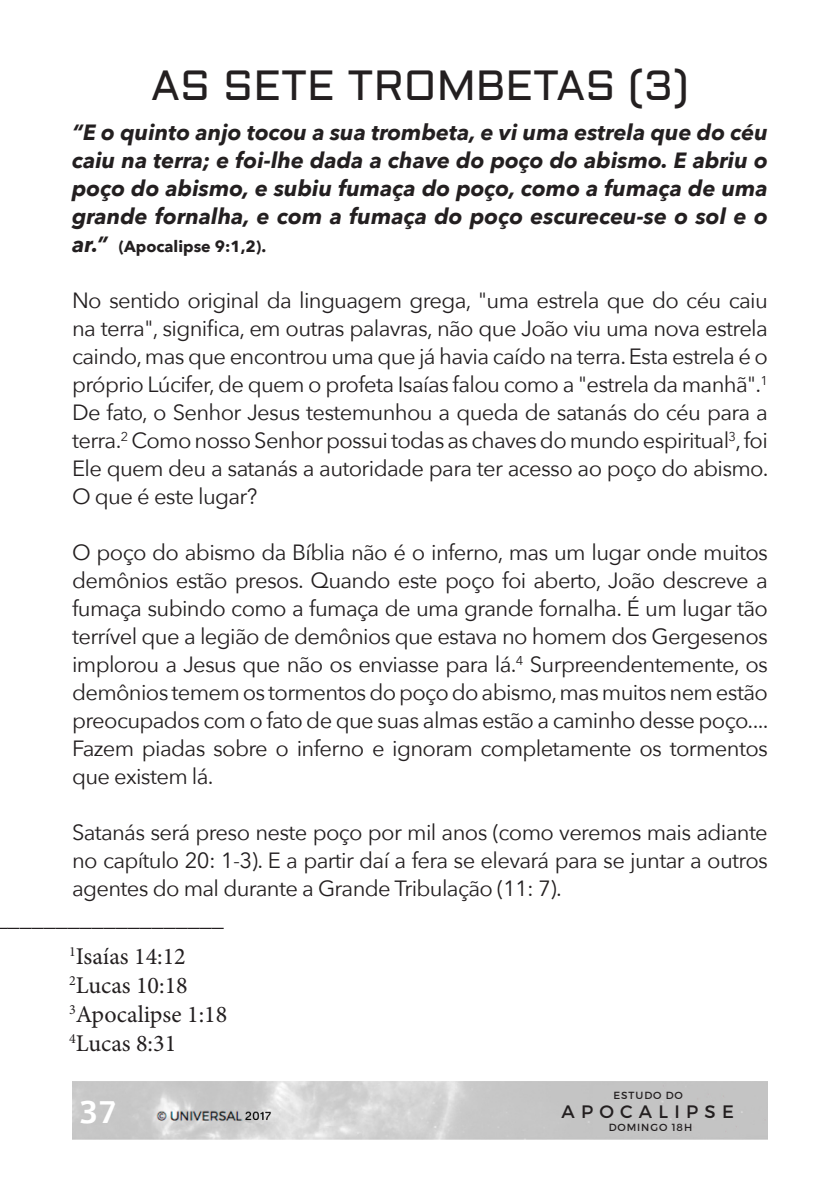
<style>
.page{position:relative;width:840px;height:1191px;background:#fff}
.page>*{position:absolute;margin:0;border:0;box-sizing:border-box;transform-origin:0 0}
.t1{font:42px "Aldrich";color:#231f20}
.t2{font:500 36px "Colaborate";color:#fff}
.t3{font:24px "Minion Pro";color:#231f20}
.t4{font:22px/28px "Avenir Next";letter-spacing:-.03em;color:#231f20;text-align:justify}
.t5{font:italic 700 22px/28px "Avenir Next";color:#231f20;text-align:justify}
.t6{font:18px "Montserrat";letter-spacing:.35em;color:#231f20}
.t7{font:700 16px "Avenir Next";color:#231f20}
.t8{font:10.4px "Montserrat";letter-spacing:.09em;color:#231f20}
.s1{font-style:italic;font-size:22px}
</style>
<div class="page">
<img style="left:72px;top:1081px;width:695px;height:58px">
<p class="t1" style="left:151px;top:56px;width:539px">AS SETE TROMBETAS (3)</p>
<p class="t5" style="left:72px;top:118px;width:697px">“E o quinto anjo tocou a sua trombeta, e vi uma estrela que do céu caiu na terra; e foi-lhe dada a chave do poço do abismo. E abriu o poço do abismo, e subiu fumaça do poço, como a fumaça de uma grande fornalha, e com a fumaça do poço escureceu-se o sol e o</p>
<p class="t7" style="left:72px;top:233px;width:195px"><span class="s1">ar.”</span> (Apocalipse 9:1,2).</p>
<p class="t4" style="left:72px;top:286px;width:697px">No sentido original da linguagem grega, "uma estrela que do céu caiu na terra", significa, em outras palavras, não que João viu uma nova estrela caindo, mas que encontrou uma que já havia caído na terra. Esta estrela é o próprio Lúcifer, de quem o profeta Isaías falou como a "estrela da manhã".<sup>1</sup></p>
<p class="t4" style="left:72px;top:398px;width:697px">De fato, o Senhor Jesus testemunhou a queda de satanás do céu para a terra.<sup>2</sup> Como nosso Senhor possui todas as chaves do mundo espiritual<sup>3</sup>, foi Ele quem deu a satanás a autoridade para ter acesso ao poço do abismo.<br>O que é este lugar?</p>
<p class="t4" style="left:72px;top:538px;width:697px">O poço do abismo da Bíblia não é o inferno, mas um lugar onde muitos demônios estão presos. Quando este poço foi aberto, João descreve a fumaça subindo como a fumaça de uma grande fornalha. É um lugar tão terrível que a legião de demônios que estava no homem dos Gergesenos implorou a Jesus que não os enviasse para lá.<sup>4</sup> Surpreendentemente, os demônios temem os tormentos do poço do abismo, mas muitos nem estão preocupados com o fato de que suas almas estão a caminho desse poço....<br>Fazem piadas sobre o inferno e ignoram completamente os tormentos que existem lá.</p>
<p class="t4" style="left:72px;top:818px;width:697px">Satanás será preso neste poço por mil anos (como veremos mais adiante no capítulo 20: 1-3). E a partir daí a fera se elevará para se juntar a outros agentes do mal durante a Grande Tribulação (11: 7).</p>
<p class="t3" style="left:-4px;top:902px;width:229px">___________________</p>
<p class="t3" style="left:69px;top:940px;width:118px"><sup>1</sup>Isaías 14:12</p>
<p class="t3" style="left:69px;top:969px;width:120px"><sup>2</sup>Lucas 10:18</p>
<p class="t3" style="left:69px;top:998px;width:159px"><sup>3</sup>Apocalipse 1:18</p>
<p class="t3" style="left:69px;top:1027px;width:108px"><sup>4</sup>Lucas 8:31</p>
<p class="t2" style="left:79px;top:1093px;width:40px">37</p>
<p class="t8" style="left:613px;top:1088px;width:71px">ESTUDO DO</p>
<p class="t6" style="left:561px;top:1100px;width:174px">APOCALIPSE</p>
<p class="t8" style="left:608px;top:1120px;width:85px">DOMINGO 18H</p>
</div>
